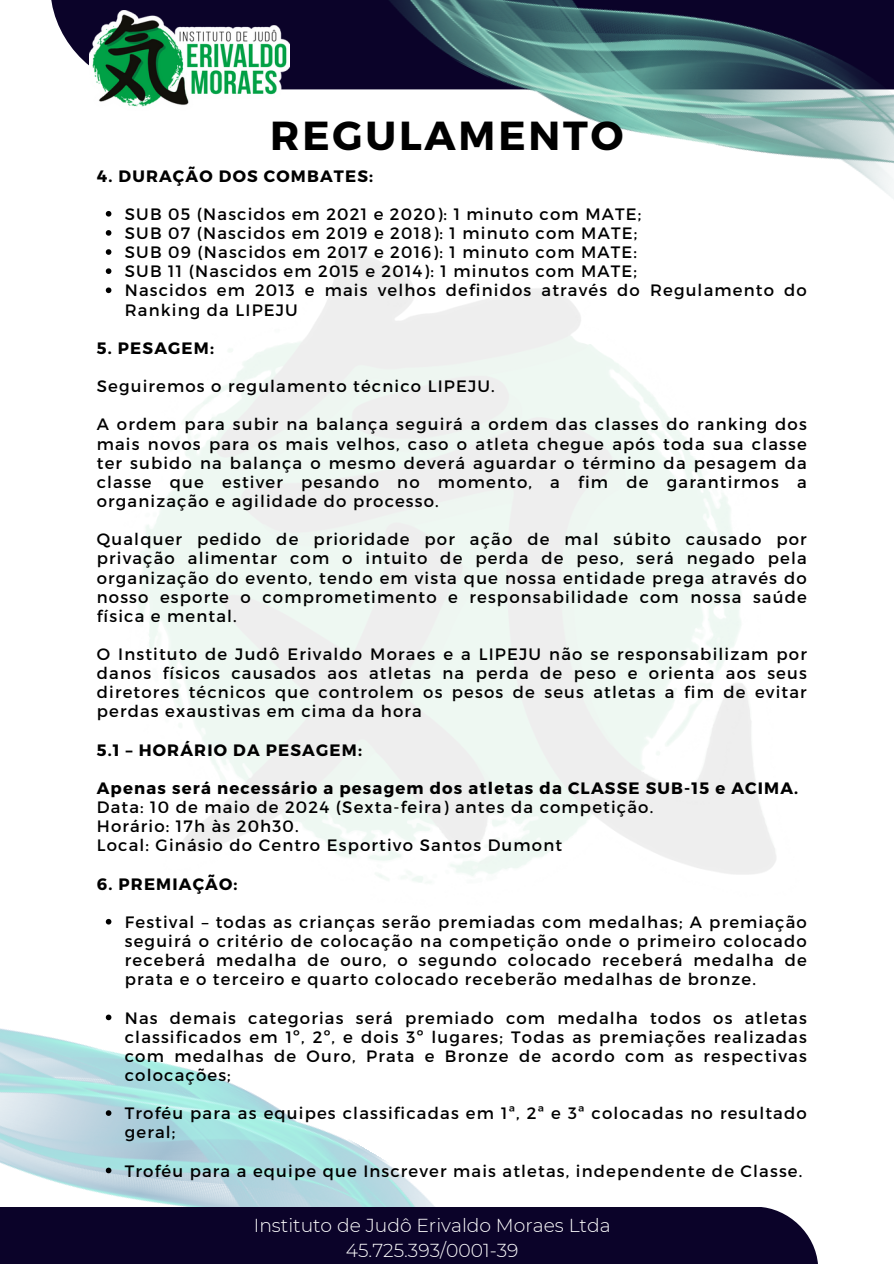
<style>
.page{position:relative;width:894px;height:1264px;background:#fff}
.page>*{position:absolute;margin:0;border:0;box-sizing:border-box;transform-origin:0 0}
.t1{font:700 40.5px "Montserrat";letter-spacing:.07em;color:#000}
.t2{font:300 18.75px/25.8px "Montserrat";color:#fff;text-align:center}
.t3{font:16.5px/19.2px "Montserrat";letter-spacing:.07em;color:#000;text-align:justify}
.t4{font:700 16.5px "Montserrat";letter-spacing:.07em;color:#000}
</style>
<div class="page">
<svg style="left:51px;top:0;width:250px;height:89px;fill:#0b0329"></svg>
<img style="left:301px;top:0;width:592px;height:198px">
<img style="left:0;top:924px;width:434px;height:282px">
<div style="left:0;top:1206px;width:828px;height:57px;background:#0b0329"></div>
<img style="left:89px;top:11px;width:201px;height:96px">
<svg style="left:106px;top:211px;width:5px;height:5px"></svg>
<svg style="left:106px;top:230px;width:5px;height:6px"></svg>
<svg style="left:106px;top:249px;width:5px;height:6px"></svg>
<svg style="left:106px;top:268px;width:5px;height:6px"></svg>
<svg style="left:106px;top:287px;width:5px;height:6px"></svg>
<svg style="left:106px;top:918px;width:5px;height:6px"></svg>
<svg style="left:106px;top:1014px;width:5px;height:6px"></svg>
<svg style="left:106px;top:1110px;width:5px;height:5px"></svg>
<svg style="left:106px;top:1167px;width:5px;height:6px"></svg>
<p class="t1" style="left:270px;top:109px;width:354px">REGULAMENTO</p>
<h3 class="t4" style="left:97px;top:165px;width:278px">4. DURAÇÃO DOS COMBATES:</h3>
<p class="t3" style="left:125px;top:204px;width:518px">SUB 05 (Nascidos em 2021 e 2020): 1 minuto com MATE;</p>
<p class="t3" style="left:125px;top:223px;width:514px">SUB 07 (Nascidos em 2019 e 2018): 1 minuto com MATE;</p>
<p class="t3" style="left:125px;top:242px;width:513px">SUB 09 (Nascidos em 2017 e 2016): 1 minuto com MATE:</p>
<p class="t3" style="left:125px;top:261px;width:513px">SUB 11 (Nascidos em 2015 e 2014): 1 minutos com MATE;</p>
<p class="t3" style="left:125px;top:280px;width:683px">Nascidos em 2013 e mais velhos definidos através do Regulamento do<br>Ranking da LIPEJU</p>
<h3 class="t4" style="left:97px;top:337px;width:119px">5. PESAGEM:</h3>
<p class="t3" style="left:97px;top:376px;width:399px">Seguiremos o regulamento técnico LIPEJU.</p>
<p class="t3" style="left:97px;top:414px;width:711px">A ordem para subir na balança seguirá a ordem das classes do ranking dos mais novos para os mais velhos, caso o atleta chegue após toda sua classe ter subido na balança o mesmo deverá aguardar o término da pesagem da classe que estiver pesando no momento, a fim de garantirmos a organização e agilidade do processo.</p>
<p class="t3" style="left:97px;top:529px;width:711px">Qualquer pedido de prioridade por ação de mal súbito causado por privação alimentar com o intuito de perda de peso, será negado pela organização do evento, tendo em vista que nossa entidade prega através do nosso esporte o comprometimento e responsabilidade com nossa saúde física e mental.</p>
<p class="t3" style="left:97px;top:643px;width:711px">O Instituto de Judô Erivaldo Moraes e a LIPEJU não se responsabilizam por danos físicos causados aos atletas na perda de peso e orienta aos seus diretores técnicos que controlem os pesos de seus atletas a fim de evitar perdas exaustivas em cima da hora</p>
<h3 class="t4" style="left:97px;top:739px;width:266px">5.1 – HORÁRIO DA PESAGEM:</h3>
<p class="t4" style="left:97px;top:777px;width:702px">Apenas será necessário a pesagem dos atletas da CLASSE SUB-15 e ACIMA.</p>
<p class="t3" style="left:97px;top:796px;width:558px">Data: 10 de maio de 2024 (Sexta-feira) antes da competição.</p>
<p class="t3" style="left:97px;top:816px;width:203px">Horário: 17h às 20h30.</p>
<p class="t3" style="left:97px;top:835px;width:467px">Local: Ginásio do Centro Esportivo Santos Dumont</p>
<h3 class="t4" style="left:97px;top:873px;width:142px">6. PREMIAÇÃO:</h3>
<p class="t3" style="left:125px;top:911px;width:683px">Festival – todas as crianças serão premiadas com medalhas; A premiação seguirá o critério de colocação na competição onde o primeiro colocado receberá medalha de ouro, o segundo colocado receberá medalha de prata e o terceiro e quarto colocado receberão medalhas de bronze.</p>
<p class="t3" style="left:125px;top:1007px;width:683px">Nas demais categorias será premiado com medalha todos os atletas classificados em 1º, 2º, e dois 3º lugares; Todas as premiações realizadas com medalhas de Ouro, Prata e Bronze de acordo com as respectivas colocações;</p>
<p class="t3" style="left:125px;top:1102px;width:683px">Troféu para as equipes classificadas em 1ª, 2ª e 3ª colocadas no resultado geral;</p>
<p class="t3" style="left:125px;top:1160px;width:679px">Troféu para a equipe que Inscrever mais atletas, independente de Classe.</p>
<p class="t2" style="left:254px;top:1211px;width:358px">Instituto de Judô Erivaldo Moraes Ltda<br>45.725.393/0001-39</p>
</div>
